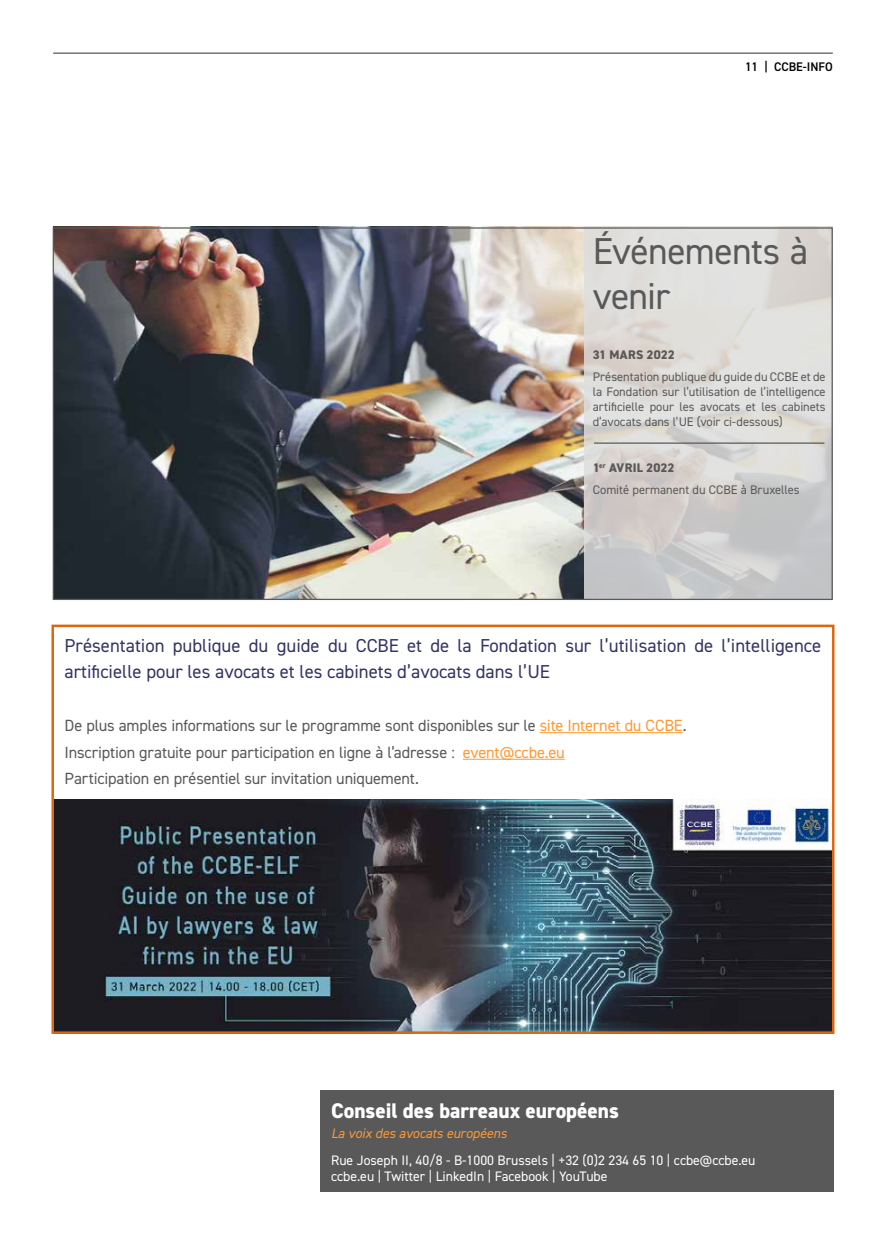
<style>
.page{position:relative;width:886px;height:1251px;background:#fff}
.page>*{position:absolute;margin:0;border:0;box-sizing:border-box;transform-origin:0 0}
.t1{font:37.5px/45px "DIN2014";letter-spacing:-.02em;color:#595959}
.t2{font:800 21.25px "DIN2014";color:#fff}
.t3{font:18.75px/25.5px "DIN2014";color:#336}
.t4{font:16.25px/26.6px "DIN2014";letter-spacing:-.01em;color:#595959}
.t5{font:13.75px/16.5px "DIN2014";color:#fff}
.t6{font:italic 13.75px "DIN2014";color:#f93}
.t7{font:12.5px/15px "DIN2014";color:#595959;text-align:justify}
.t8{font:600 12.5px "DIN2014";color:#000}
.t9{font:800 12.5px "DIN2014";letter-spacing:.01em;color:#595959}
.s1{font-weight:800}
.s2{color:#f93}
</style>
<div class="page">
<img style="left:54px;top:226px;width:531px;height:372px">
<img style="left:54px;top:800px;width:777px;height:231px">
<svg style="left:585px;top:226px;width:248px;height:372px;background:#d6d4d2"></svg>
<hr style="left:53px;top:53px;width:780px;height:1px;background:#595959">
<hr style="left:594px;top:442px;width:230px;height:2px;background:#595959">
<div style="left:320px;top:1090px;width:514px;height:102px;background:#595959"></div>
<hr style="left:540px;top:732px;width:143px;height:1px;background:#f93">
<hr style="left:463px;top:759px;width:102px;height:1px;background:#f93">
<div style="left:51px;top:625px;width:783px;height:409px;border:2px solid #dc6711"></div>
<p class="t8" style="left:745px;top:58px;width:89px">11 | CCBE-INFO</p>
<h1 class="t1" style="left:593px;top:228px;width:217px">Événements à venir</h1>
<p class="t9" style="left:593px;top:347px;width:84px">31 MARS 2022</p>
<p class="t7" style="left:593px;top:369px;width:234px">Présentation publique du guide du CCBE et de la Fondation sur l’utilisation de l’intelligence artificielle pour les avocats et les cabinets d’avocats dans l’UE (voir ci-dessous)</p>
<p class="t7" style="left:593px;top:456px;width:208px;line-height:22.1px"><span class="s1">1</span><sup>er</sup> <span class="s1">AVRIL 2022<br></span>Comité permanent du CCBE à Bruxelles</p>
<h3 class="t3" style="left:65px;top:633px;width:758px">Présentation publique du guide du CCBE et de la Fondation sur l’utilisation de l’intelligence artificielle pour les avocats et les cabinets d’avocats dans l’UE</h3>
<h3 class="t4" style="left:65px;top:712px;width:623px">De plus amples informations sur le programme sont disponibles sur le <span class="s2">site Internet du CCBE</span>.<br>Inscription gratuite pour participation en ligne à l’adresse : <span class="s2">event@ccbe.eu<br></span>Participation en présentiel sur invitation uniquement.</h3>
<h2 class="t2" style="left:331px;top:1096px;width:289px">Conseil des barreaux européens</h2>
<p class="t6" style="left:331px;top:1124px;width:177px">La voix des avocats européens</p>
<p class="t5" style="left:331px;top:1151px;width:426px">Rue Joseph II, 40/8 - B-1000 Brussels | +32 (0)2 234 65 10 | ccbe@ccbe.eu ccbe.eu | Twitter | LinkedIn | Facebook | YouTube</p>
</div>
